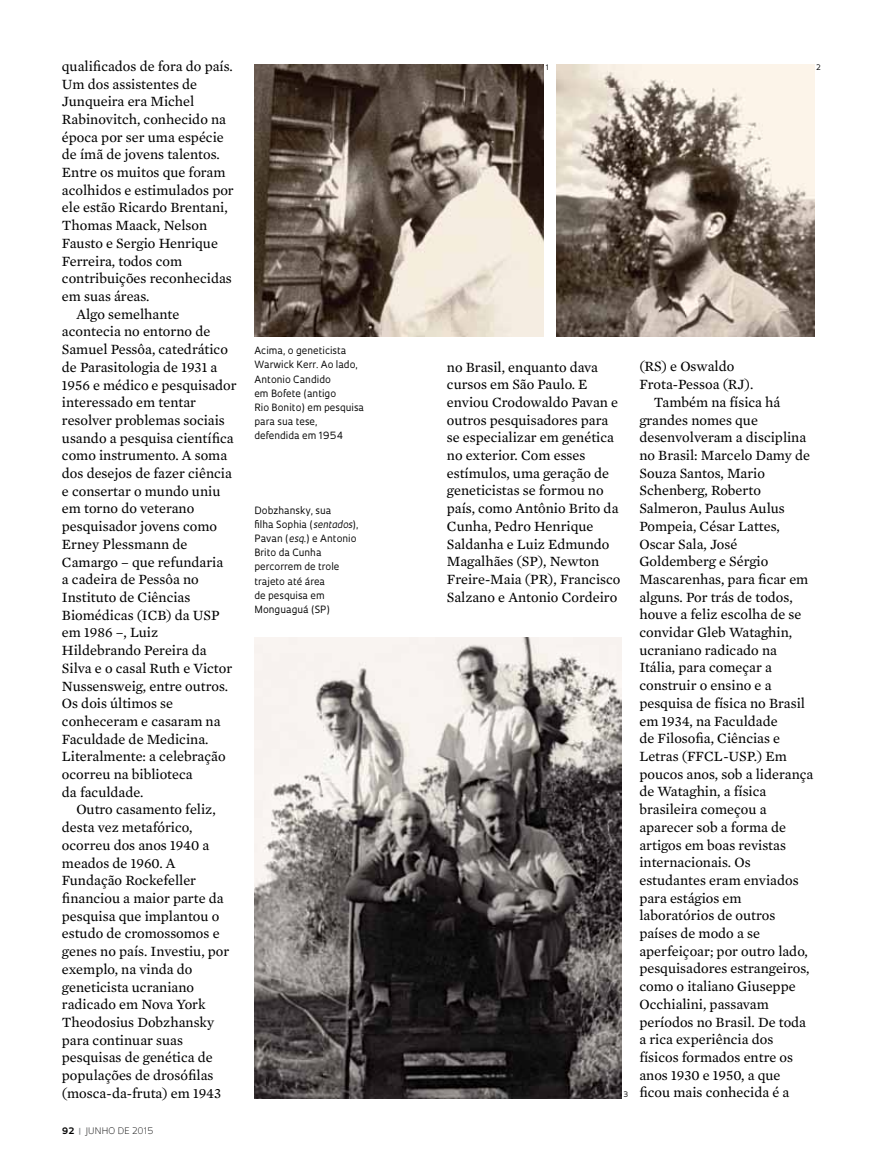
<style>
.page{position:relative;width:885px;height:1169px;background:#fff}
.page>*{position:absolute;margin:0;border:0;box-sizing:border-box;transform-origin:0 0}
.t1{font:14.4px/17.7px "Mercury Text G2";color:#000}
.t2{font:9.75px/14.1px "Oculum";color:#000}
.t3{font:300 8.7px "Oculum";letter-spacing:.015em;color:#000}
.t4{font:7.35px "Oculum";color:#000}
.s1{font-weight:700}
.s2{font-weight:700;color:#939598}
.s3{font-style:italic}
</style>
<div class="page">
<img style="left:254px;top:64px;width:289px;height:272px">
<img style="left:254px;top:637px;width:368px;height:461px">
<img style="left:557px;top:64px;width:257px;height:272px">
<p class="t1" style="left:62px;top:56px;width:172px">qualificados de fora do país.</p>
<p class="t1" style="left:62px;top:74px;width:137px">Um dos assistentes de</p>
<p class="t1" style="left:62px;top:92px;width:134px">Junqueira era Michel</p>
<p class="t1" style="left:62px;top:110px;width:166px">Rabinovitch, conhecido na</p>
<p class="t1" style="left:62px;top:127px;width:163px">época por ser uma espécie</p>
<p class="t1" style="left:62px;top:145px;width:159px">de ímã de jovens talentos.</p>
<p class="t1" style="left:62px;top:163px;width:165px">Entre os muitos que foram</p>
<p class="t1" style="left:62px;top:180px;width:173px">acolhidos e estimulados por</p>
<p class="t1" style="left:62px;top:198px;width:167px">ele estão Ricardo Brentani,</p>
<p class="t1" style="left:62px;top:216px;width:147px">Thomas Maack, Nelson</p>
<p class="t1" style="left:62px;top:233px;width:158px">Fausto e Sergio Henrique</p>
<p class="t1" style="left:62px;top:251px;width:122px">Ferreira, todos com</p>
<p class="t1" style="left:62px;top:269px;width:171px">contribuições reconhecidas</p>
<p class="t1" style="left:62px;top:287px;width:89px">em suas áreas.</p>
<p class="t1" style="left:76px;top:304px;width:104px">Algo semelhante</p>
<p class="t1" style="left:62px;top:322px;width:150px">acontecia no entorno de</p>
<p class="t1" style="left:62px;top:340px;width:168px">Samuel Pessôa, catedrático</p>
<p class="t1" style="left:62px;top:357px;width:157px">de Parasitologia de 1931 a</p>
<p class="t1" style="left:62px;top:375px;width:176px">1956 e médico e pesquisador</p>
<p class="t1" style="left:62px;top:393px;width:136px">interessado em tentar</p>
<p class="t1" style="left:62px;top:410px;width:164px">resolver problemas sociais</p>
<p class="t1" style="left:62px;top:428px;width:173px">usando a pesquisa científica</p>
<p class="t1" style="left:62px;top:446px;width:167px">como instrumento. A soma</p>
<p class="t1" style="left:62px;top:463px;width:172px">dos desejos de fazer ciência</p>
<p class="t1" style="left:62px;top:481px;width:160px">e consertar o mundo uniu</p>
<p class="t1" style="left:62px;top:499px;width:134px">em torno do veterano</p>
<p class="t1" style="left:62px;top:517px;width:157px">pesquisador jovens como</p>
<p class="t1" style="left:62px;top:534px;width:127px">Erney Plessmann de</p>
<p class="t1" style="left:62px;top:552px;width:163px">Camargo – que refundaria</p>
<p class="t1" style="left:62px;top:570px;width:138px">a cadeira de Pessôa no</p>
<p class="t1" style="left:62px;top:587px;width:130px">Instituto de Ciências</p>
<p class="t1" style="left:62px;top:605px;width:159px">Biomédicas (ICB) da USP</p>
<p class="t1" style="left:62px;top:623px;width:98px">em 1986 –, Luiz</p>
<p class="t1" style="left:62px;top:640px;width:146px">Hildebrando Pereira da</p>
<p class="t1" style="left:62px;top:658px;width:172px">Silva e o casal Ruth e Victor</p>
<p class="t1" style="left:62px;top:676px;width:168px">Nussensweig, entre outros.</p>
<p class="t1" style="left:62px;top:694px;width:113px">Os dois últimos se</p>
<p class="t1" style="left:62px;top:711px;width:160px">conheceram e casaram na</p>
<p class="t1" style="left:62px;top:729px;width:148px">Faculdade de Medicina.</p>
<p class="t1" style="left:62px;top:747px;width:165px">Literalmente: a celebração</p>
<p class="t1" style="left:62px;top:764px;width:132px">ocorreu na biblioteca</p>
<p class="t1" style="left:62px;top:782px;width:83px">da faculdade.</p>
<p class="t1" style="left:76px;top:800px;width:141px">Outro casamento feliz,</p>
<p class="t1" style="left:62px;top:817px;width:132px">desta vez metafórico,</p>
<p class="t1" style="left:62px;top:835px;width:149px">ocorreu dos anos 1940 a</p>
<p class="t1" style="left:62px;top:853px;width:115px">meados de 1960. A</p>
<p class="t1" style="left:62px;top:871px;width:136px">Fundação Rockefeller</p>
<p class="t1" style="left:62px;top:888px;width:163px">financiou a maior parte da</p>
<p class="t1" style="left:62px;top:906px;width:159px">pesquisa que implantou o</p>
<p class="t1" style="left:62px;top:924px;width:159px">estudo de cromossomos e</p>
<p class="t1" style="left:62px;top:941px;width:169px">genes no país. Investiu, por</p>
<p class="t1" style="left:62px;top:959px;width:132px">exemplo, na vinda do</p>
<p class="t1" style="left:62px;top:977px;width:134px">geneticista ucraniano</p>
<p class="t1" style="left:62px;top:994px;width:145px">radicado em Nova York</p>
<p class="t1" style="left:62px;top:1012px;width:154px">Theodosius Dobzhansky</p>
<p class="t1" style="left:62px;top:1030px;width:123px">para continuar suas</p>
<p class="t1" style="left:62px;top:1047px;width:152px">pesquisas de genética de</p>
<p class="t1" style="left:62px;top:1065px;width:153px">populações de drosófilas</p>
<p class="t1" style="left:62px;top:1083px;width:161px">(mosca-da-fruta) em 1943</p>
<p class="t3" style="left:62px;top:1124px;width:93px"><span class="s1">92</span> <span class="s2">|</span> JUNHO DE 2015</p>
<p class="t2" style="left:254px;top:343px;width:111px">Acima, o geneticista<br>Warwick Kerr. Ao lado,<br>Antonio Candido<br>em Bofete (antigo<br>Rio Bonito) em pesquisa para sua tese, defendida em 1954</p>
<p class="t2" style="left:254px;top:502px;width:106px">Dobzhansky, sua<br>filha Sophia (<span class="s3">sentados</span>),<br>Pavan (<span class="s3">esq.</span>) e Antonio<br>Brito da Cunha percorrem de trole trajeto até área<br>de pesquisa em<br>Monguaguá (SP)</p>
<p class="t4" style="left:546px;top:62px;width:5px">1</p>
<p class="t4" style="left:816px;top:63px;width:6px">2</p>
<p class="t1" style="left:447px;top:357px;width:175px">no Brasil, enquanto dava cursos em São Paulo. E enviou Crodowaldo Pavan e outros pesquisadores para se especializar em genética no exterior. Com esses estímulos, uma geração de geneticistas se formou no país, como Antônio Brito da<br>Cunha, Pedro Henrique<br>Saldanha e Luiz Edmundo<br>Magalhães (SP), Newton<br>Freire-Maia (PR), Francisco<br>Salzano e Antonio Cordeiro</p>
<p class="t1" style="left:639px;top:357px;width:96px">(RS) e Oswaldo</p>
<p class="t1" style="left:639px;top:375px;width:116px">Frota-Pessoa (RJ).</p>
<p class="t1" style="left:654px;top:392px;width:128px">Também na física há</p>
<p class="t1" style="left:639px;top:410px;width:120px">grandes nomes que</p>
<p class="t1" style="left:639px;top:428px;width:168px">desenvolveram a disciplina</p>
<p class="t1" style="left:639px;top:445px;width:172px">no Brasil: Marcelo Damy de</p>
<p class="t1" style="left:639px;top:463px;width:127px">Souza Santos, Mario</p>
<p class="t1" style="left:639px;top:481px;width:123px">Schenberg, Roberto</p>
<p class="t1" style="left:639px;top:498px;width:147px">Salmeron, Paulus Aulus</p>
<p class="t1" style="left:639px;top:516px;width:142px">Pompeia, César Lattes,</p>
<p class="t1" style="left:639px;top:534px;width:99px">Oscar Sala, José</p>
<p class="t1" style="left:639px;top:552px;width:130px">Goldemberg e Sérgio</p>
<p class="t1" style="left:639px;top:569px;width:170px">Mascarenhas, para ficar em</p>
<p class="t1" style="left:639px;top:587px;width:155px">alguns. Por trás de todos,</p>
<p class="t1" style="left:639px;top:605px;width:164px">houve a feliz escolha de se</p>
<p class="t1" style="left:639px;top:622px;width:154px">convidar Gleb Wataghin,</p>
<p class="t1" style="left:639px;top:640px;width:139px">ucraniano radicado na</p>
<p class="t1" style="left:639px;top:658px;width:134px">Itália, para começar a</p>
<p class="t1" style="left:639px;top:675px;width:134px">construir o ensino e a</p>
<p class="t1" style="left:639px;top:693px;width:167px">pesquisa de física no Brasil</p>
<p class="t1" style="left:639px;top:711px;width:140px">em 1934, na Faculdade</p>
<p class="t1" style="left:639px;top:729px;width:142px">de Filosofia, Ciências e</p>
<p class="t1" style="left:639px;top:746px;width:149px">Letras (FFCL-USP.) Em</p>
<p class="t1" style="left:639px;top:764px;width:176px">poucos anos, sob a liderança</p>
<p class="t1" style="left:639px;top:782px;width:128px">de Wataghin, a física</p>
<p class="t1" style="left:639px;top:799px;width:129px">brasileira começou a</p>
<p class="t1" style="left:639px;top:817px;width:148px">aparecer sob a forma de</p>
<p class="t1" style="left:639px;top:835px;width:148px">artigos em boas revistas</p>
<p class="t1" style="left:639px;top:852px;width:113px">internacionais. Os</p>
<p class="t1" style="left:639px;top:870px;width:161px">estudantes eram enviados</p>
<p class="t1" style="left:639px;top:888px;width:104px">para estágios em</p>
<p class="t1" style="left:639px;top:906px;width:137px">laboratórios de outros</p>
<p class="t1" style="left:639px;top:923px;width:122px">países de modo a se</p>
<p class="t1" style="left:639px;top:941px;width:170px">aperfeiçoar; por outro lado,</p>
<p class="t1" style="left:639px;top:959px;width:172px">pesquisadores estrangeiros,</p>
<p class="t1" style="left:639px;top:976px;width:158px">como o italiano Giuseppe</p>
<p class="t1" style="left:639px;top:994px;width:131px">Occhialini, passavam</p>
<p class="t1" style="left:639px;top:1012px;width:168px">períodos no Brasil. De toda</p>
<p class="t1" style="left:639px;top:1029px;width:135px">a rica experiência dos</p>
<p class="t1" style="left:639px;top:1047px;width:155px">físicos formados entre os</p>
<p class="t1" style="left:639px;top:1065px;width:143px">anos 1930 e 1950, a que</p>
<p class="t1" style="left:639px;top:1083px;width:151px">ficou mais conhecida é a</p>
<p class="t4" style="left:624px;top:1089px;width:6px">3</p>
</div>
